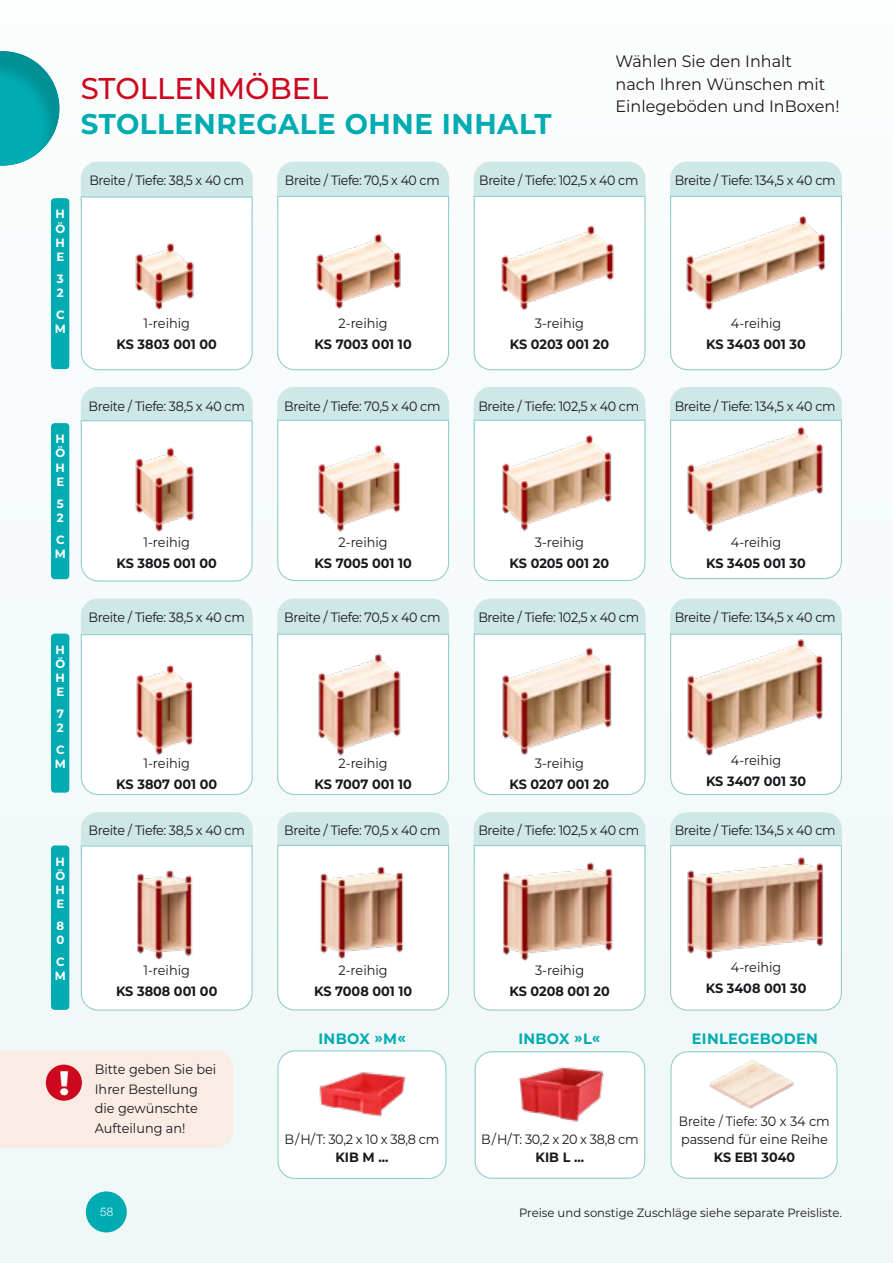
<style>
.page{position:relative;width:893px;height:1263px;background:#f6fafa}
.page>*{position:absolute;margin:0;border:0;box-sizing:border-box;transform-origin:0 0}
.t1{font:800 33.9px "Montserrat";color:#fff}
.t2{font:500 30px "Montserrat";color:#cd071e}
.t3{font:700 28.5px "Montserrat";letter-spacing:.02em;color:#00abb1}
.t4{font:16.5px/22.5px "Montserrat";color:#1a171c}
.t5{font:700 15px "Montserrat";letter-spacing:.02em;color:#00abb1}
.t6{font:13.5px "Montserrat";letter-spacing:-.025em;color:#1a171c;scale:.94 1}
.t7{font:700 13.5px "Montserrat";color:#1a171c;scale:.95 1}
.t8{font:13.5px "Montserrat";letter-spacing:-.025em;color:#1a171c;scale:.95 1}
.t9{font:13.5px "Montserrat";letter-spacing:-.025em;color:#1a171c;scale:.93 1}
.t10{font:13.5px/19.5px "Montserrat";color:#1a171c;scale:.95 1}
.t11{font:13.5px/18px "Montserrat";color:#1a171c;scale:.9 1}
.t12{font:700 13.5px "Montserrat";color:#1a171c;scale:.94 1}
.t13{font:12px "Montserrat";color:#1a171c}
.t14{font:700 12px/14.2px "Montserrat";color:#fff}
.t15{font:300 12px "Helvetica Neue";color:#fff}
</style>
<div class="page">
<div style="left:86px;top:1191px;width:41px;height:41px;background:#00abb1;border-radius:50%"></div>
<div style="left:0;top:49px;width:62px;height:117px;background:#1a171c;opacity:.17"></div>
<div style="left:0;top:1050px;width:233px;height:98px;background:#f8ece5"></div>
<div style="left:278px;top:1051px;width:168px;height:127px;background:#fff;border-radius:17px"></div>
<div style="left:277px;top:1050px;width:169px;height:129px;border:1px solid #94ced0;border-radius:17px"></div>
<div style="left:475px;top:1052px;width:170px;height:126px;background:#fff;border-radius:17px"></div>
<div style="left:475px;top:1051px;width:170px;height:128px;border:1px solid #94ced0;border-radius:17px"></div>
<div style="left:671px;top:1052px;width:166px;height:126px;background:#fff;border-radius:17px"></div>
<div style="left:670px;top:1051px;width:168px;height:128px;border:1px solid #94ced0;border-radius:17px"></div>
<img style="left:297px;top:1050px;width:135px;height:67px">
<img style="left:709px;top:1060px;width:85px;height:49px">
<img style="left:518px;top:1066px;width:86px;height:56px">
<div style="left:46px;top:1064px;width:36px;height:37px;background:#cd071e;border-radius:50%"></div>
<svg style="left:80px;top:162px;width:173px;height:209px"></svg>
<svg style="left:80px;top:387px;width:173px;height:195px"></svg>
<svg style="left:80px;top:598px;width:173px;height:197px"></svg>
<svg style="left:80px;top:812px;width:173px;height:199px"></svg>
<svg style="left:277px;top:162px;width:173px;height:209px"></svg>
<svg style="left:277px;top:387px;width:173px;height:194px"></svg>
<svg style="left:277px;top:598px;width:173px;height:197px"></svg>
<svg style="left:277px;top:812px;width:173px;height:199px"></svg>
<svg style="left:473px;top:162px;width:173px;height:209px"></svg>
<svg style="left:473px;top:387px;width:173px;height:194px"></svg>
<svg style="left:473px;top:598px;width:173px;height:197px"></svg>
<svg style="left:473px;top:812px;width:173px;height:199px"></svg>
<svg style="left:670px;top:162px;width:172px;height:209px"></svg>
<svg style="left:670px;top:387px;width:172px;height:193px"></svg>
<svg style="left:670px;top:598px;width:172px;height:197px"></svg>
<svg style="left:670px;top:812px;width:172px;height:199px"></svg>
<div style="left:51px;top:198px;width:18px;height:171px;background:#00abb1;border-radius:4px"></div>
<div style="left:51px;top:423px;width:18px;height:156px;background:#00abb1;border-radius:4px"></div>
<div style="left:51px;top:634px;width:18px;height:159px;background:#00abb1;border-radius:4px"></div>
<div style="left:51px;top:845px;width:18px;height:165px;background:#00abb1;border-radius:4px"></div>
<p class="t14" style="left:55px;top:206px;width:11px;text-align:justify">H Ö H E</p>
<p class="t14" style="left:57px;top:271px;width:8px">3<br>2</p>
<p class="t14" style="left:55px;top:307px;width:13px">C<br>M</p>
<h2 class="t2" style="left:81px;top:68px;width:249px">STOLLENMÖBEL</h2>
<h3 class="t3" style="left:81px;top:103px;width:472px">STOLLENREGALE OHNE INHALT</h3>
<p class="t4" style="left:615px;top:49px;width:225px">Wählen Sie den Inhalt<br>nach Ihren Wünschen mit<br>Einlegeböden und InBoxen!</p>
<p class="t9" style="left:89px;top:171px;width:168px">Breite / Tiefe: 38,5 x 40 cm</p>
<p class="t9" style="left:285px;top:171px;width:168px">Breite / Tiefe: 70,5 x 40 cm</p>
<p class="t9" style="left:479px;top:171px;width:173px">Breite / Tiefe: 102,5 x 40 cm</p>
<p class="t6" style="left:675px;top:171px;width:173px">Breite / Tiefe: 134,5 x 40 cm</p>
<p class="t8" style="left:143px;top:314px;width:51px">1-reihig</p>
<p class="t7" style="left:117px;top:334px;width:107px">KS 3803 001 00</p>
<p class="t8" style="left:339px;top:314px;width:53px">2-reihig</p>
<p class="t7" style="left:315px;top:334px;width:104px">KS 7003 001 10</p>
<p class="t8" style="left:535px;top:314px;width:53px">3-reihig</p>
<p class="t7" style="left:510px;top:334px;width:106px">KS 0203 001 20</p>
<p class="t8" style="left:731px;top:314px;width:55px">4-reihig</p>
<p class="t7" style="left:706px;top:334px;width:106px">KS 3403 001 30</p>
<p class="t14" style="left:55px;top:431px;width:11px;text-align:justify">H Ö H E</p>
<p class="t14" style="left:57px;top:496px;width:8px">5<br>2</p>
<p class="t14" style="left:55px;top:532px;width:13px">C<br>M</p>
<p class="t14" style="left:55px;top:642px;width:11px;text-align:justify">H Ö H E</p>
<p class="t14" style="left:57px;top:706px;width:9px">7<br>2</p>
<p class="t14" style="left:55px;top:742px;width:13px">C<br>M</p>
<p class="t14" style="left:55px;top:854px;width:11px;text-align:justify">H Ö H E</p>
<p class="t14" style="left:56px;top:918px;width:9px">8<br>0</p>
<p class="t14" style="left:55px;top:954px;width:13px">C<br>M</p>
<p class="t6" style="left:89px;top:397px;width:168px">Breite / Tiefe: 38,5 x 40 cm</p>
<p class="t8" style="left:143px;top:533px;width:51px">1-reihig</p>
<p class="t7" style="left:116px;top:553px;width:107px">KS 3805 001 00</p>
<p class="t6" style="left:89px;top:608px;width:168px">Breite / Tiefe: 38,5 x 40 cm</p>
<p class="t8" style="left:143px;top:754px;width:51px">1-reihig</p>
<p class="t7" style="left:116px;top:774px;width:108px">KS 3807 001 00</p>
<p class="t6" style="left:89px;top:821px;width:168px">Breite / Tiefe: 38,5 x 40 cm</p>
<p class="t8" style="left:143px;top:961px;width:51px">1-reihig</p>
<p class="t7" style="left:116px;top:981px;width:108px">KS 3808 001 00</p>
<h1 class="t1" style="left:59px;top:1058px;width:12px">!</h1>
<p class="t10" style="left:95px;top:1059px;width:129px">Bitte geben Sie bei<br>Ihrer Bestellung die gewünschte<br>Aufteilung an!</p>
<p class="t15" style="left:100px;top:1202px;width:15px">58</p>
<p class="t6" style="left:284px;top:397px;width:168px">Breite / Tiefe: 70,5 x 40 cm</p>
<p class="t6" style="left:478px;top:397px;width:173px">Breite / Tiefe: 102,5 x 40 cm</p>
<p class="t6" style="left:675px;top:397px;width:173px">Breite / Tiefe: 134,5 x 40 cm</p>
<p class="t8" style="left:339px;top:533px;width:53px">2-reihig</p>
<p class="t7" style="left:315px;top:553px;width:104px">KS 7005 001 10</p>
<p class="t6" style="left:284px;top:608px;width:168px">Breite / Tiefe: 70,5 x 40 cm</p>
<p class="t8" style="left:535px;top:533px;width:53px">3-reihig</p>
<p class="t7" style="left:510px;top:553px;width:106px">KS 0205 001 20</p>
<p class="t6" style="left:478px;top:608px;width:173px">Breite / Tiefe: 102,5 x 40 cm</p>
<p class="t8" style="left:731px;top:533px;width:55px">4-reihig</p>
<p class="t7" style="left:706px;top:553px;width:107px">KS 3405 001 30</p>
<p class="t6" style="left:675px;top:608px;width:173px">Breite / Tiefe: 134,5 x 40 cm</p>
<p class="t8" style="left:339px;top:754px;width:53px">2-reihig</p>
<p class="t7" style="left:314px;top:774px;width:104px">KS 7007 001 10</p>
<p class="t6" style="left:284px;top:821px;width:168px">Breite / Tiefe: 70,5 x 40 cm</p>
<p class="t8" style="left:535px;top:754px;width:53px">3-reihig</p>
<p class="t7" style="left:509px;top:774px;width:107px">KS 0207 001 20</p>
<p class="t6" style="left:478px;top:821px;width:173px">Breite / Tiefe: 102,5 x 40 cm</p>
<p class="t8" style="left:731px;top:751px;width:55px">4-reihig</p>
<p class="t7" style="left:706px;top:771px;width:107px">KS 3407 001 30</p>
<p class="t6" style="left:675px;top:821px;width:173px">Breite / Tiefe: 134,5 x 40 cm</p>
<p class="t8" style="left:339px;top:961px;width:53px">2-reihig</p>
<p class="t7" style="left:314px;top:981px;width:105px">KS 7008 001 10</p>
<p class="t8" style="left:535px;top:961px;width:53px">3-reihig</p>
<p class="t7" style="left:509px;top:981px;width:107px">KS 0208 001 20</p>
<p class="t8" style="left:731px;top:958px;width:55px">4-reihig</p>
<p class="t7" style="left:706px;top:978px;width:107px">KS 3408 001 30</p>
<p class="t5" style="left:319px;top:1027px;width:89px">INBOX »M«</p>
<p class="t5" style="left:518px;top:1027px;width:83px">INBOX »L«</p>
<p class="t5" style="left:692px;top:1027px;width:127px">EINLEGEBODEN</p>
<p class="t8" style="left:285px;top:1130px;width:164px">B/H/T: 30,2 x 10 x 38,8 cm</p>
<p class="t7" style="left:335px;top:1147px;width:57px">KIB M ...</p>
<p class="t8" style="left:481px;top:1130px;width:167px">B/H/T: 30,2 x 20 x 38,8 cm</p>
<p class="t7" style="left:536px;top:1147px;width:53px">KIB L ...</p>
<p class="t11" style="left:679px;top:1112px;width:169px">Breite / Tiefe: 30 x 34 cm passend für eine Reihe</p>
<p class="t12" style="left:714px;top:1148px;width:88px">KS EB1 3040</p>
<p class="t13" style="left:519px;top:1205px;width:324px">Preise und sonstige Zuschläge siehe separate Preisliste.</p>
</div>
